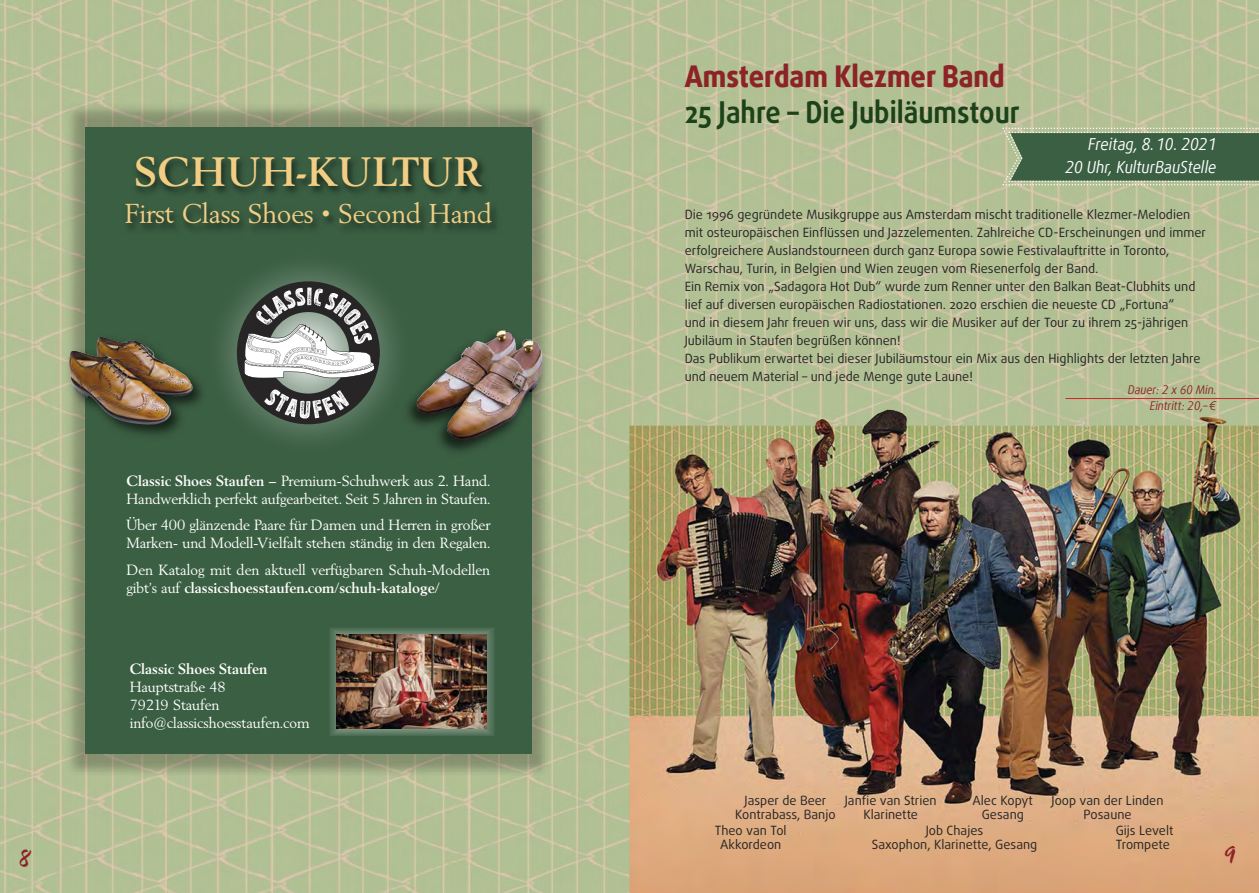
<style>
.page{position:relative;width:1259px;height:893px;background:#fff}
.page>*{position:absolute;margin:0;border:0;box-sizing:border-box;transform-origin:0 0}
.t1{font:600 40.65px "Berling BQ";letter-spacing:.04em;color:#f2ce85}
.t2{font:37.5px "Good Karma Upright";color:#8c2427}
.t3{font:700 30px "Daxline Pro";color:#1c421a;scale:.9 1}
.t4{font:800 30px "Daxline Offc";color:#8c2427;scale:.9 1}
.t5{font:27.15px "Berling BQ";color:#f2ce85}
.t6{font:italic 16.5px/22.5px "Daxline Offc";color:#fff;text-align:right;scale:.9 1}
.t7{font:14.7px/18px "Berling BQ";color:#fff}
.t8{font:600 14.7px "Berling BQ";color:#fff}
.t9{font:12.75px/18px "Daxline Pro";color:#272526;text-align:center}
.t10{font:italic 12px/16.5px "Daxline Offc";color:#8c2427;text-align:right;scale:.9 1}
.s1{font-weight:600}
</style>
<div class="page">
<img style="left:0;top:0;width:1259px;height:893px">
<img style="left:629px;top:409px;width:630px;height:484px">
<hr style="left:1065px;top:398px;width:194px;height:1px;background:#cc262a">
<svg style="left:1001px;top:128px;width:258px;height:59px;background:#5a7859"></svg>
<img style="left:60px;top:98px;width:496px;height:685px">
<div style="left:85px;top:128px;width:446px;height:626px;background:#3b5f43"></div>
<svg style="left:222px;top:267px;width:174px;height:173px"></svg>
<svg style="left:237px;top:281px;width:143px;height:143px;background:#7b837d"></svg>
<svg style="left:330px;top:628px;width:164px;height:107px;background:#5c745e"></svg>
<img style="left:61px;top:313px;width:141px;height:148px">
<img style="left:69px;top:340px;width:29px;height:22px">
<img style="left:407px;top:324px;width:154px;height:144px">
<img style="left:416px;top:330px;width:127px;height:110px">
<img style="left:79px;top:145px;width:467px;height:120px">
<img style="left:336px;top:635px;width:150px;height:93px">
<h1 class="t1" style="left:135px;top:148px;width:349px">SCHUH-KULTUR</h1>
<h3 class="t5" style="left:125px;top:202px;width:368px">First Class Shoes • Second Hand</h3>
<h2 class="t2" style="left:21px;top:841px;width:13px">8</h2>
<p class="t7" style="left:126px;top:473px;width:365px"><span class="s1">Classic Shoes Staufen</span> – Premium-Schuhwerk aus 2. Hand.<br>Handwerklich perfekt aufgearbeitet. Seit 5 Jahren in Staufen.</p>
<p class="t7" style="left:126px;top:517px;width:365px">Über 400 glänzende Paare für Damen und Herren in großer<br>Marken- und Modell-Vielfalt stehen ständig in den Regalen.</p>
<p class="t7" style="left:126px;top:562px;width:365px">Den Katalog mit den aktuell verfügbaren Schuh-Modellen gibt’s auf <span class="s1">classicshoesstaufen.com/schuh-kataloge/</span></p>
<p class="t8" style="left:130px;top:660px;width:139px">Classic Shoes Staufen</p>
<p class="t7" style="left:130px;top:679px;width:181px">Hauptstraße 48<br>79219 Staufen info@classicshoesstaufen.com</p>
<h3 class="t4" style="left:685px;top:57px;width:357px">Amsterdam Klezmer Band</h3>
<h3 class="t3" style="left:685px;top:100px;width:374px">25 Jahre – Die Jubiläumstour</h3>
<p class="t6" style="left:1065px;top:132px;width:169px">Freitag, 8. 10. 2021<br>20 Uhr, KulturBauStelle</p>
<p class="t9" style="left:685px;top:207px;width:523px;text-align:left">Die 1996 gegründete Musikgruppe aus Amsterdam mischt traditionelle Klezmer-Melodien mit osteuropäischen Einflüssen und Jazzelementen. Zahlreiche CD-Erscheinungen und immer erfolgreichere Auslandstourneen durch ganz Europa sowie Festivalauftritte in Toronto, Warschau, Turin, in Belgien und Wien zeugen vom Riesenerfolg der Band.<br>Ein Remix von „Sadagora Hot Dub“ wurde zum Renner unter den Balkan Beat-Clubhits und lief auf diversen europäischen Radiostationen. 2020 erschien die neueste CD „Fortuna“<br>und in diesem Jahr freuen wir uns, dass wir die Musiker auf der Tour zu ihrem 25-jährigen Jubiläum in Staufen begrüßen können!<br>Das Publikum erwartet bei dieser Jubiläumstour ein Mix aus den Highlights der letzten Jahre und neuem Material – und jede Menge gute Laune!</p>
<p class="t10" style="left:1128px;top:381px;width:100px">Dauer: 2 x 60 Min.<br>Eintritt: 20,– €</p>
<p class="t9" style="left:845px;top:795px;width:93px;line-height:13.5px">Janfie van Strien<br>Klarinette</p>
<p class="t9" style="left:735px;top:795px;width:102px;line-height:13.5px">Jasper de Beer<br>Kontrabass, Banjo</p>
<p class="t9" style="left:715px;top:825px;width:73px;line-height:13.5px">Theo van Tol<br>Akkordeon</p>
<p class="t9" style="left:1115px;top:825px;width:59px;line-height:13.5px;text-align:left">Gijs Levelt<br>Trompete</p>
<p class="t9" style="left:972px;top:795px;width:62px;line-height:13.5px">Alec Kopyt<br>Gesang</p>
<p class="t9" style="left:1051px;top:795px;width:113px;line-height:13.5px">Joop van der Linden<br>Posaune</p>
<p class="t9" style="left:872px;top:825px;width:167px;line-height:13.5px">Job Chajes<br>Saxophon, Klarinette, Gesang</p>
<h2 class="t2" style="left:1225px;top:838px;width:14px">9</h2>
</div>
